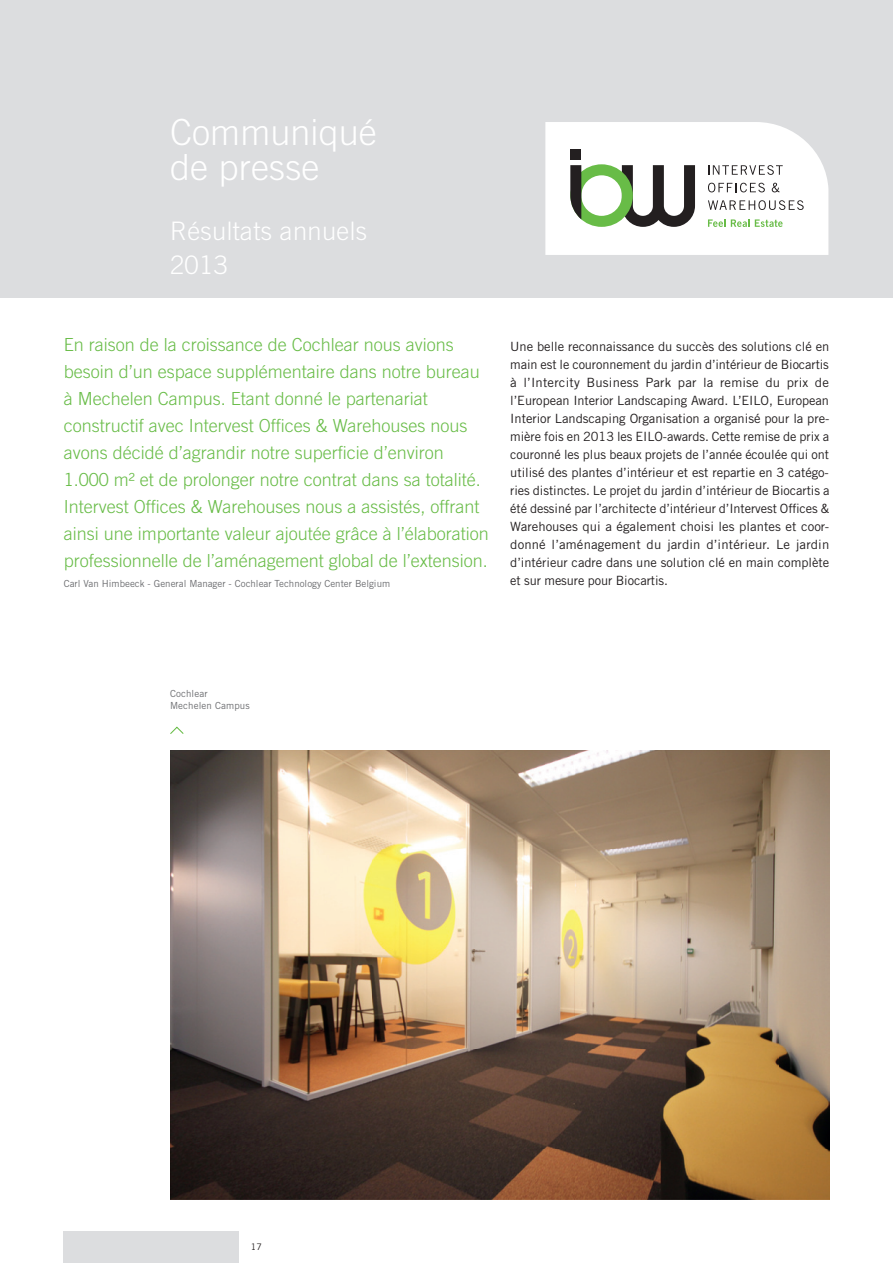
<style>
.page{position:relative;width:893px;height:1263px;background:#fff}
.page>*{position:absolute;margin:0;border:0;box-sizing:border-box;transform-origin:0 0}
.t1{font:300 36px/34.5px "Trade Gothic LT Std";letter-spacing:.005em;color:#fff}
.t2{font:300 25.5px/34.5px "Trade Gothic LT Std";letter-spacing:.015em;color:#fff}
.t3{font:300 18px/27px "Trade Gothic LT Std";color:#68bc47}
.t4{font:12.75px/18px "Trade Gothic LT Std";letter-spacing:-.005em;color:#231f20;text-align:justify}
.t5{font:9.75px/12px "Trade Gothic LT Std";color:#6c6d70}
.t6{font:9px "Trade Gothic LT Std";color:#231f20}
</style>
<div class="page">
<svg style="left:170px;top:726px;width:14px;height:8px"></svg>
<img style="left:170px;top:750px;width:659px;height:449px">
<div style="left:64px;top:1231px;width:175px;height:32px;background:#dcdddf"></div>
<div style="left:0;top:0;width:893px;height:298px;background:#dcdddf"></div>
<svg style="left:545px;top:122px;width:283px;height:133px;background:#e4e7e2"></svg>
<h1 class="t1" style="left:170px;top:115px;width:208px">Communiqué de presse</h1>
<h2 class="t2" style="left:170px;top:213px;width:198px">Résultats annuels<br>2013</h2>
<p class="t3" style="left:64px;top:330px;width:427px">En raison de la croissance de Cochlear nous avions besoin d’un espace supplémentaire dans notre bureau à Mechelen Campus. Etant donné le partenariat constructif avec Intervest Offices &amp; Warehouses nous avons décidé d’agrandir notre superficie d’environ 1.000 m² et de prolonger notre contrat dans sa totalité.<br>Intervest Offices &amp; Warehouses nous a assistés, offrant ainsi une importante valeur ajoutée grâce à l’élaboration professionnelle de l’aménagement global de l’extension.</p>
<p class="t5" style="left:64px;top:577px;width:328px">Carl Van Himbeeck - General Manager - Cochlear technology Center Belgium</p>
<p class="t4" style="left:510px;top:337px;width:321px">une belle reconnaissance du succès des solutions clé en main est le couronnement du jardin d’intérieur de Biocartis à l’Intercity Business Park par la remise du prix de l’European Interior landscaping award. l’EIlO, European Interior landscaping Organisation a organisé pour la pre&shy;mière fois en 2013 les EIlO-awards. Cette remise de prix a couronné les plus beaux projets de l’année écoulée qui ont utilisé des plantes d’intérieur et est repartie en 3 catégo&shy;ries distinctes. le projet du jardin d’intérieur de Biocartis a été dessiné par l’architecte d’intérieur d’Intervest Offices &amp; Warehouses qui a également choisi les plantes et coor&shy;donné l’aménagement du jardin d’intérieur. le jardin d’intérieur cadre dans une solution clé en main complète et sur mesure pour Biocartis.</p>
<p class="t5" style="left:170px;top:688px;width:81px">Cochlear<br>Mechelen Campus</p>
<p class="t6" style="left:251px;top:1241px;width:12px">17</p>
</div>
